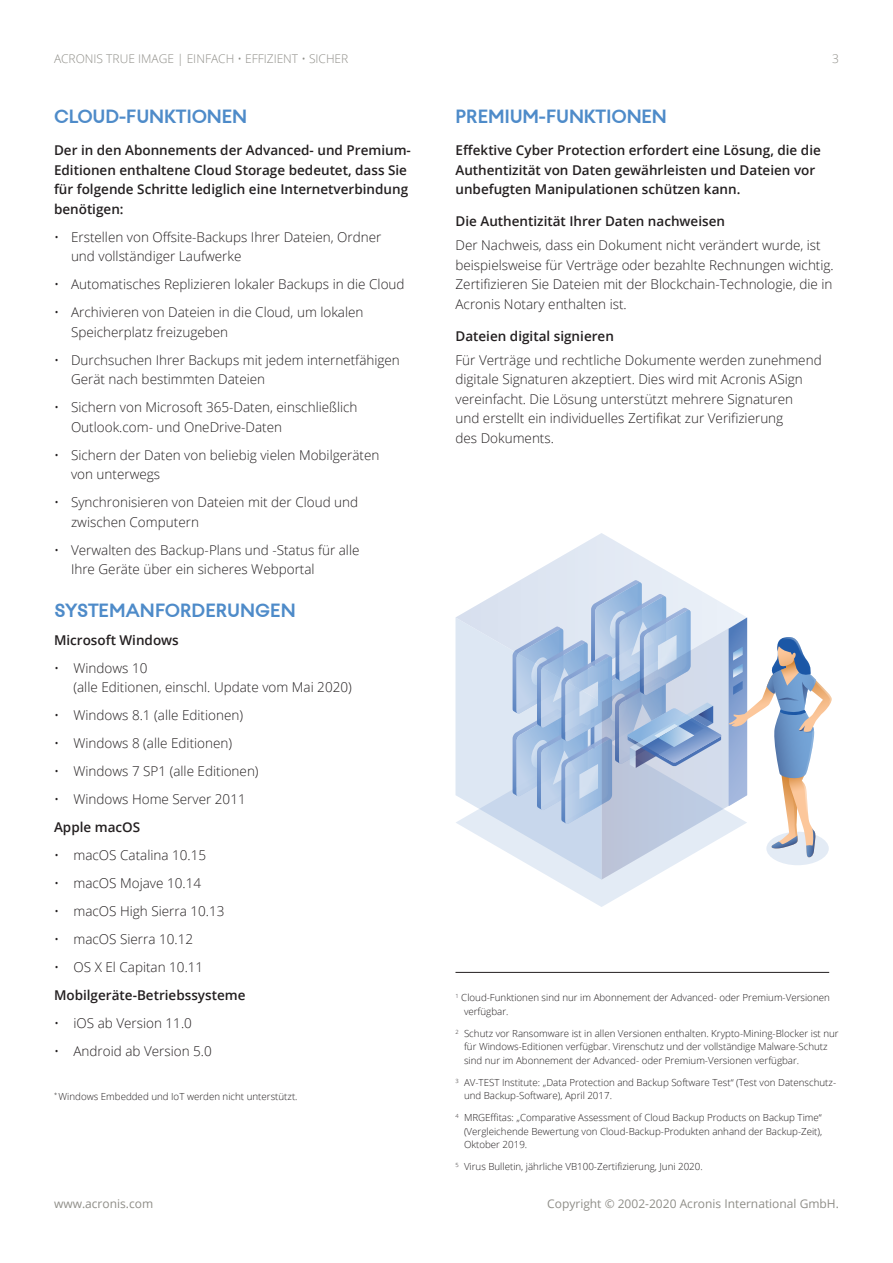
<style>
.page{position:relative;width:893px;height:1263px;background:#fff}
.page>*{position:absolute;margin:0;border:0;box-sizing:border-box;transform-origin:0 0}
.t1{font:700 19.5px "Acronis";color:#4e8bc9}
.t2{font:300 13.5px/19.5px "Open Sans";color:#231f20}
.t3{font:600 13.5px/19.5px "Open Sans";color:#231f20}
.t4{font:12px "Open Sans";color:#8f8e88}
.t5{font:300 12px "Open Sans";color:#8f8e88}
.t6{font:300 9.75px/13.5px "Open Sans";color:#231f20}
</style>
<div class="page">
<hr style="left:455px;top:972px;width:374px;height:1px;background:#231f20">
<svg style="left:555px;top:880px;width:93px;height:27px"></svg>
<svg style="left:521px;top:533px;width:161px;height:47px"></svg>
<svg style="left:455px;top:580px;width:377px;height:300px"></svg>
<p class="t5" style="left:54px;top:51px;width:296px">ACRONIS TRUE IMAGE | EINFACH • EFFIZIENT • SICHER</p>
<p class="t5" style="left:832px;top:51px;width:8px">3</p>
<h1 class="t1" style="left:54px;top:104px;width:194px">CLOUD-FUNKTIONEN</h1>
<p class="t3" style="left:54px;top:140px;width:358px">Der in den Abonnements der Advanced- und Premium-Editionen enthaltene Cloud Storage bedeutet, dass Sie für folgende Schritte lediglich eine Internetverbindung benötigen:</p>
<p class="t2" style="left:71px;top:227px;width:312px;text-indent:-17px">• Erstellen von Offsite-Backups Ihrer Dateien, Ordner und vollständiger Laufwerke</p>
<p class="t2" style="left:54px;top:274px;width:352px">• Automatisches Replizieren lokaler Backups in die Cloud</p>
<p class="t2" style="left:71px;top:302px;width:294px;text-indent:-17px">• Archivieren von Dateien in die Cloud, um lokalen<br>Speicherplatz freizugeben</p>
<p class="t2" style="left:71px;top:350px;width:330px;text-indent:-17px">• Durchsuchen Ihrer Backups mit jedem internetfähigen<br>Gerät nach bestimmten Dateien</p>
<p class="t2" style="left:71px;top:397px;width:288px;text-indent:-17px">• Sichern von Microsoft 365-Daten, einschließlich<br>Outlook.com- und OneDrive-Daten</p>
<p class="t2" style="left:71px;top:445px;width:310px;text-indent:-17px">• Sichern der Daten von beliebig vielen Mobilgeräten von unterwegs</p>
<p class="t2" style="left:71px;top:492px;width:289px;text-indent:-17px">• Synchronisieren von Dateien mit der Cloud und zwischen Computern</p>
<p class="t2" style="left:71px;top:540px;width:290px;text-indent:-17px">• Verwalten des Backup-Plans und -Status für alle<br>Ihre Geräte über ein sicheres Webportal</p>
<h1 class="t1" style="left:54px;top:598px;width:243px">SYSTEMANFORDERUNGEN</h1>
<p class="t3" style="left:54px;top:630px;width:126px">Microsoft Windows</p>
<p class="t2" style="left:73px;top:658px;width:280px;text-indent:-19px">• Windows 10<br>(alle Editionen, einschl. Update vom Mai 2020)</p>
<p class="t2" style="left:54px;top:705px;width:191px">• Windows 8.1 (alle Editionen)</p>
<p class="t2" style="left:54px;top:733px;width:180px">• Windows 8 (alle Editionen)</p>
<p class="t2" style="left:54px;top:761px;width:206px">• Windows 7 SP1 (alle Editionen)</p>
<p class="t2" style="left:54px;top:789px;width:193px">• Windows Home Server 2011</p>
<p class="t3" style="left:54px;top:817px;width:88px">Apple macOS</p>
<p class="t2" style="left:54px;top:845px;width:154px">• macOS Catalina 10.15</p>
<p class="t2" style="left:54px;top:873px;width:149px">• macOS Mojave 10.14</p>
<p class="t2" style="left:54px;top:901px;width:172px">• macOS High Sierra 10.13</p>
<p class="t2" style="left:54px;top:929px;width:141px">• macOS Sierra 10.12</p>
<p class="t2" style="left:54px;top:957px;width:151px">• OS X El Capitan 10.11</p>
<p class="t3" style="left:54px;top:985px;width:193px">Mobilgeräte-Betriebssysteme</p>
<p class="t2" style="left:54px;top:1013px;width:139px">• iOS ab Version 11.0</p>
<p class="t2" style="left:54px;top:1041px;width:159px">• Android ab Version 5.0</p>
<p class="t6" style="left:54px;top:1089px;width:245px"><sup>*</sup> Windows Embedded und IoT werden nicht unterstützt.</p>
<h1 class="t1" style="left:455px;top:104px;width:213px">PREMIUM-FUNKTIONEN</h1>
<p class="t3" style="left:455px;top:140px;width:367px">Effektive Cyber Protection erfordert eine Lösung, die die<br>Authentizität von Daten gewährleisten und Dateien vor unbefugten Manipulationen schützen kann.</p>
<p class="t3" style="left:455px;top:212px;width:271px">Die Authentizität Ihrer Daten nachweisen</p>
<p class="t2" style="left:455px;top:235px;width:380px">Der Nachweis, dass ein Dokument nicht verändert wurde, ist beispielsweise für Verträge oder bezahlte Rechnungen wichtig.<br>Zertifizieren Sie Dateien mit der Blockchain-Technologie, die in Acronis Notary enthalten ist.</p>
<p class="t3" style="left:455px;top:326px;width:160px">Dateien digital signieren</p>
<p class="t2" style="left:455px;top:350px;width:368px">Für Verträge und rechtliche Dokumente werden zunehmend digitale Signaturen akzeptiert. Dies wird mit Acronis ASign vereinfacht. Die Lösung unterstützt mehrere Signaturen<br>und erstellt ein individuelles Zertifikat zur Verifizierung<br>des Dokuments.</p>
<p class="t6" style="left:464px;top:991px;width:367px;text-indent:-8px"><sup>1</sup> Cloud-Funktionen sind nur im Abonnement der Advanced- oder Premium-Versionen verfügbar.</p>
<p class="t6" style="left:464px;top:1026px;width:376px;text-indent:-8px"><sup>2</sup> Schutz vor Ransomware ist in allen Versionen enthalten. Krypto-Mining-Blocker ist nur für Windows-Editionen verfügbar. Virenschutz und der vollständige Malware-Schutz sind nur im Abonnement der Advanced- oder Premium-Versionen verfügbar.</p>
<p class="t6" style="left:464px;top:1075px;width:374px;text-indent:-8px"><sup>3</sup> AV-TEST Institute: „Data Protection and Backup Software Test“ (Test von Datenschutz&shy;und Backup-Software), April 2017.</p>
<p class="t6" style="left:464px;top:1111px;width:360px;text-align:justify;text-indent:-8px"><sup>4</sup> MRGEffitas: „Comparative Assessment of Cloud Backup Products on Backup Time“ (Vergleichende Bewertung von Cloud-Backup-Produkten anhand der Backup-Zeit), Oktober 2019.</p>
<p class="t6" style="left:455px;top:1160px;width:249px"><sup>5</sup> Virus Bulletin, jährliche VB100-Zertifizierung, Juni 2020.</p>
<p class="t4" style="left:54px;top:1195px;width:101px">www.acronis.com</p>
<p class="t4" style="left:547px;top:1195px;width:293px">Copyright © 2002-2020 Acronis International GmbH.</p>
</div>
